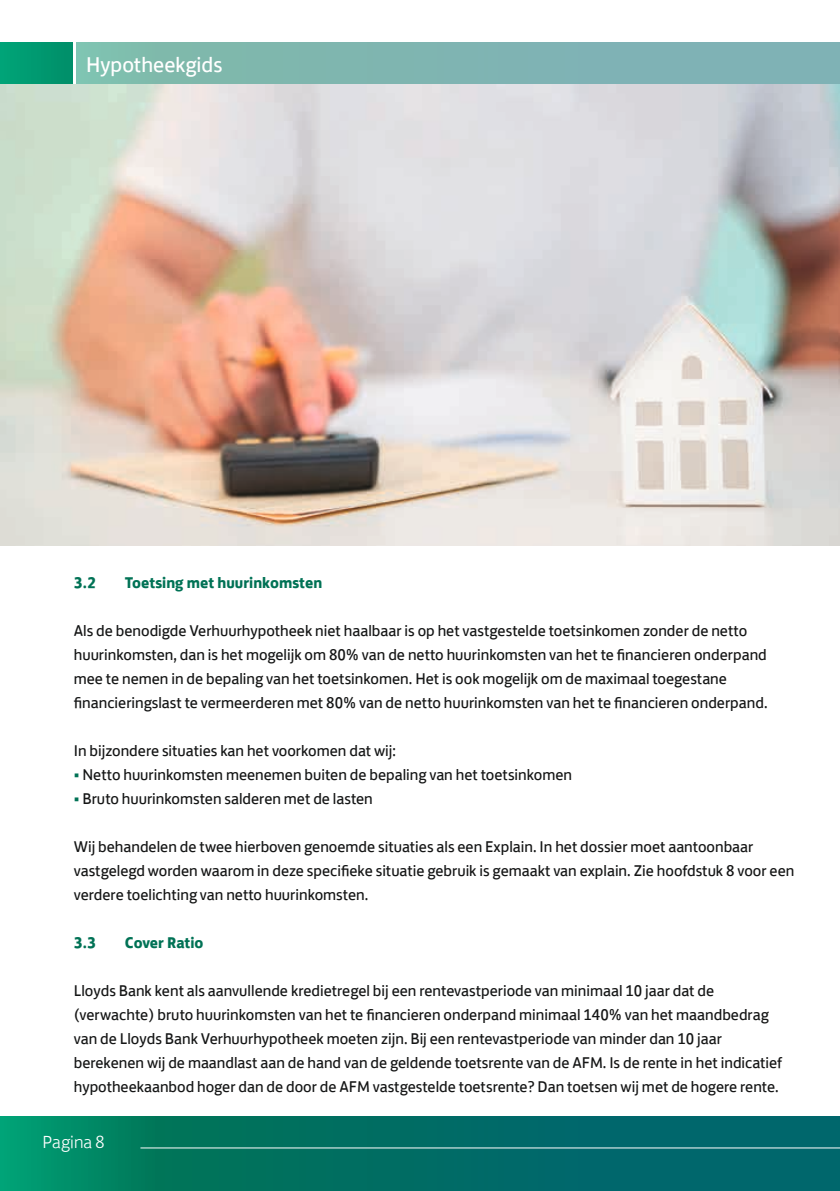
<style>
.page{position:relative;width:840px;height:1191px;background:#fff}
.page>*{position:absolute;margin:0;border:0;box-sizing:border-box;transform-origin:0 0}
.t1{font:22px "Lloyds Bank Jack";color:#fff}
.t2{font:300 18px "Lloyds Bank Jack";color:#fff}
.BODY{font:16px/24px "Lloyds Bank Jack";color:#151616}
.TK{font:700 16px "Lloyds Bank Jack";color:#007255}
.s1{color:#007255}
</style>
<div class="page">
<svg style="left:0;top:1116px;width:839px;height:75px;background:#017266"></svg>
<hr style="left:140px;top:1147px;width:699px;height:1px;background:#fff">
<div style="left:0;top:43px;width:839px;height:41px;background:#009a71"></div>
<div style="left:74px;top:43px;width:765px;height:41px;background:#7fb4b2"></div>
<hr style="left:74px;top:42px;width:2px;height:42px;background:#fff">
<img style="left:0;top:84px;width:839px;height:462px">
<h1 class="t1" style="left:86px;top:46px;width:138px">Hypotheekgids</h1>
<p class="TK" style="left:74px;top:569px;width:24px">3.2</p>
<p class="TK" style="left:125px;top:569px;width:199px">Toetsing met huurinkomsten</p>
<p class="BODY" style="left:74px;top:617px;width:695px">Als de benodigde Verhuurhypotheek niet haalbaar is op het vastgestelde toetsinkomen zonder de netto huurinkomsten, dan is het mogelijk om 80% van de netto huurinkomsten van het te financieren onderpand mee te nemen in de bepaling van het toetsinkomen. Het is ook mogelijk om de maximaal toegestane financieringslast te vermeerderen met 80% van de netto huurinkomsten van het te financieren onderpand.</p>
<p class="BODY" style="left:74px;top:737px;width:323px">In bijzondere situaties kan het voorkomen dat wij:</p>
<p class="BODY" style="left:74px;top:761px;width:499px"><span class="s1">•</span> Netto huurinkomsten meenemen buiten de bepaling van het toetsinkomen</p>
<p class="BODY" style="left:74px;top:785px;width:300px"><span class="s1">•</span> Bruto huurinkomsten salderen met de lasten</p>
<p class="BODY" style="left:74px;top:833px;width:721px">Wij behandelen de twee hierboven genoemde situaties als een Explain. In het dossier moet aantoonbaar vastgelegd worden waarom in deze specifieke situatie gebruik is gemaakt van explain. Zie hoofdstuk 8 voor een verdere toelichting van netto huurinkomsten.</p>
<p class="TK" style="left:74px;top:929px;width:24px">3.3</p>
<p class="TK" style="left:125px;top:929px;width:80px">Cover Ratio</p>
<p class="BODY" style="left:74px;top:977px;width:709px">Lloyds Bank kent als aanvullende kredietregel bij een rentevastperiode van minimaal 10 jaar dat de (verwachte) bruto huurinkomsten van het te financieren onderpand minimaal 140% van het maandbedrag van de Lloyds Bank Verhuurhypotheek moeten zijn. Bij een rentevastperiode van minder dan 10 jaar berekenen wij de maandlast aan de hand van de geldende toetsrente van de AFM. Is de rente in het indicatief hypotheekaanbod hoger dan de door de AFM vastgestelde toetsrente? Dan toetsen wij met de hogere rente.</p>
<p class="t2" style="left:43px;top:1127px;width:63px">Pagina 8</p>
</div>
